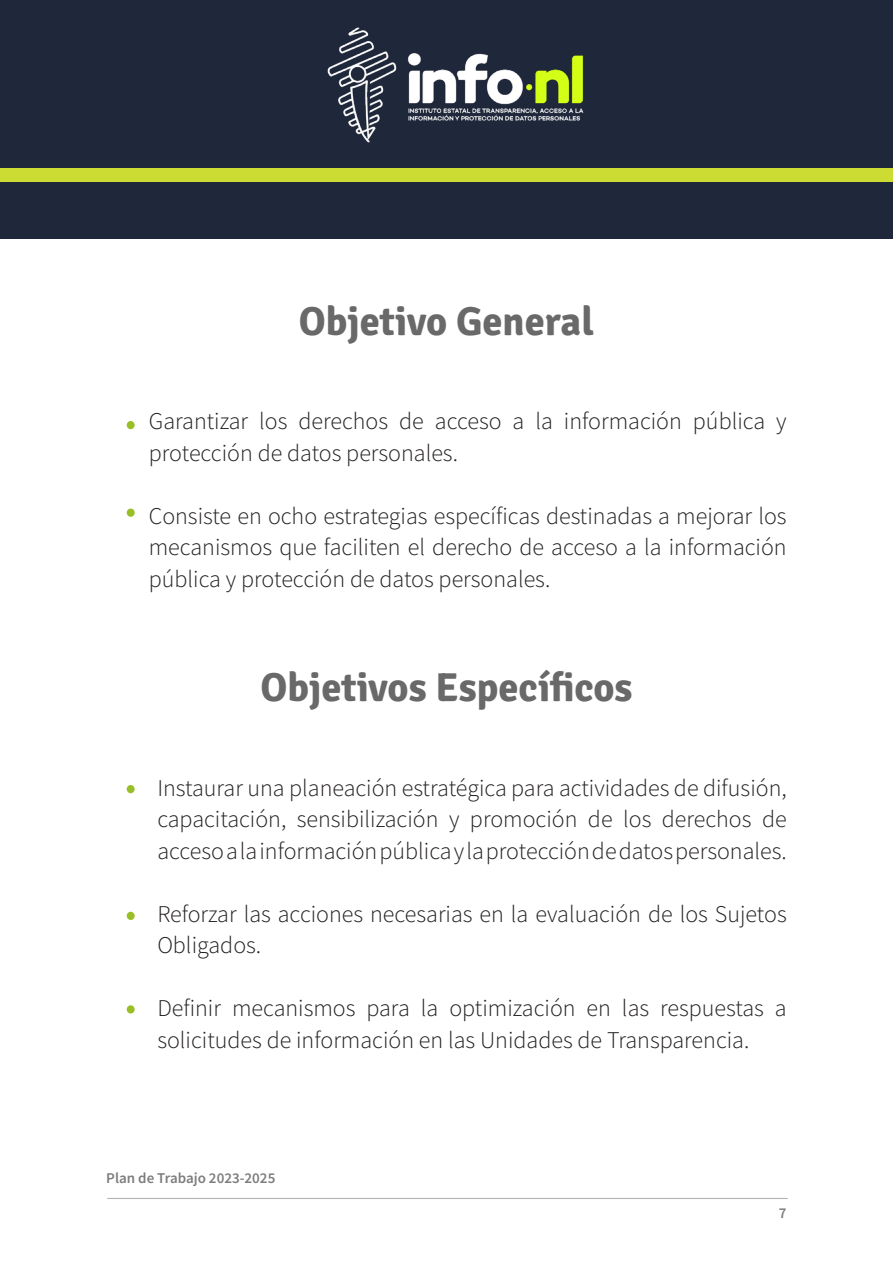
<style>
.page{position:relative;width:893px;height:1263px;background:#fff}
.page>*{position:absolute;margin:0;border:0;box-sizing:border-box;transform-origin:0 0}
.t1{font:700 40.5px "Signika";color:#696969}
.t2{font:300 24px/31.5px "Source Sans Pro";color:#231f20}
.t3{font:600 15px "Source Sans Pro";color:#7d7d7d}
</style>
<div class="page">
<hr style="left:107px;top:1198px;width:681px;height:1px;background:#b3b3b3">
<div style="left:0;top:0;width:893px;height:238px;background:#1f273b"></div>
<div style="left:0;top:168px;width:893px;height:14px;background:#cddc32"></div>
<img style="left:327px;top:27px;width:257px;height:116px">
<div style="left:127px;top:785px;width:8px;height:8px;background:#99bf26;border-radius:50%"></div>
<div style="left:127px;top:912px;width:8px;height:8px;background:#99bf26;border-radius:50%"></div>
<div style="left:127px;top:1005px;width:8px;height:8px;background:#99bf26;border-radius:50%"></div>
<div style="left:127px;top:421px;width:8px;height:8px;background:#99bf26;border-radius:50%"></div>
<div style="left:127px;top:508px;width:8px;height:9px;background:#99bf26;border-radius:50%"></div>
<p class="t1" style="left:299px;top:292px;width:297px">Objetivo General</p>
<p class="t2" style="left:149px;top:405px;width:639px">Garantizar los derechos de acceso a la información pública y protección de datos personales.</p>
<p class="t2" style="left:149px;top:500px;width:639px;text-align:justify">Consiste en ocho estrategias específicas destinadas a mejorar los mecanismos que faciliten el derecho de acceso a la información pública y protección de datos personales.</p>
<p class="t1" style="left:260px;top:659px;width:374px">Objetivos Específicos</p>
<p class="t2" style="left:157px;top:772px;width:631px;text-align:justify;text-indent:-30px">• Instaurar una planeación estratégica para actividades de difusión, capacitación, sensibilización y promoción de los derechos de acceso a la información pública y la protección de datos personales.</p>
<p class="t2" style="left:157px;top:898px;width:631px;text-indent:-30px">• Reforzar las acciones necesarias en la evaluación de los Sujetos<br>Obligados.</p>
<p class="t2" style="left:128px;top:992px;width:661px;text-align:center">• Definir mecanismos para la optimización en las respuestas a solicitudes de información en las Unidades de Transparencia.</p>
<p class="t3" style="left:106px;top:1168px;width:171px">Plan de Trabajo 2023-2025</p>
<p class="t3" style="left:779px;top:1203px;width:9px">7</p>
</div>
